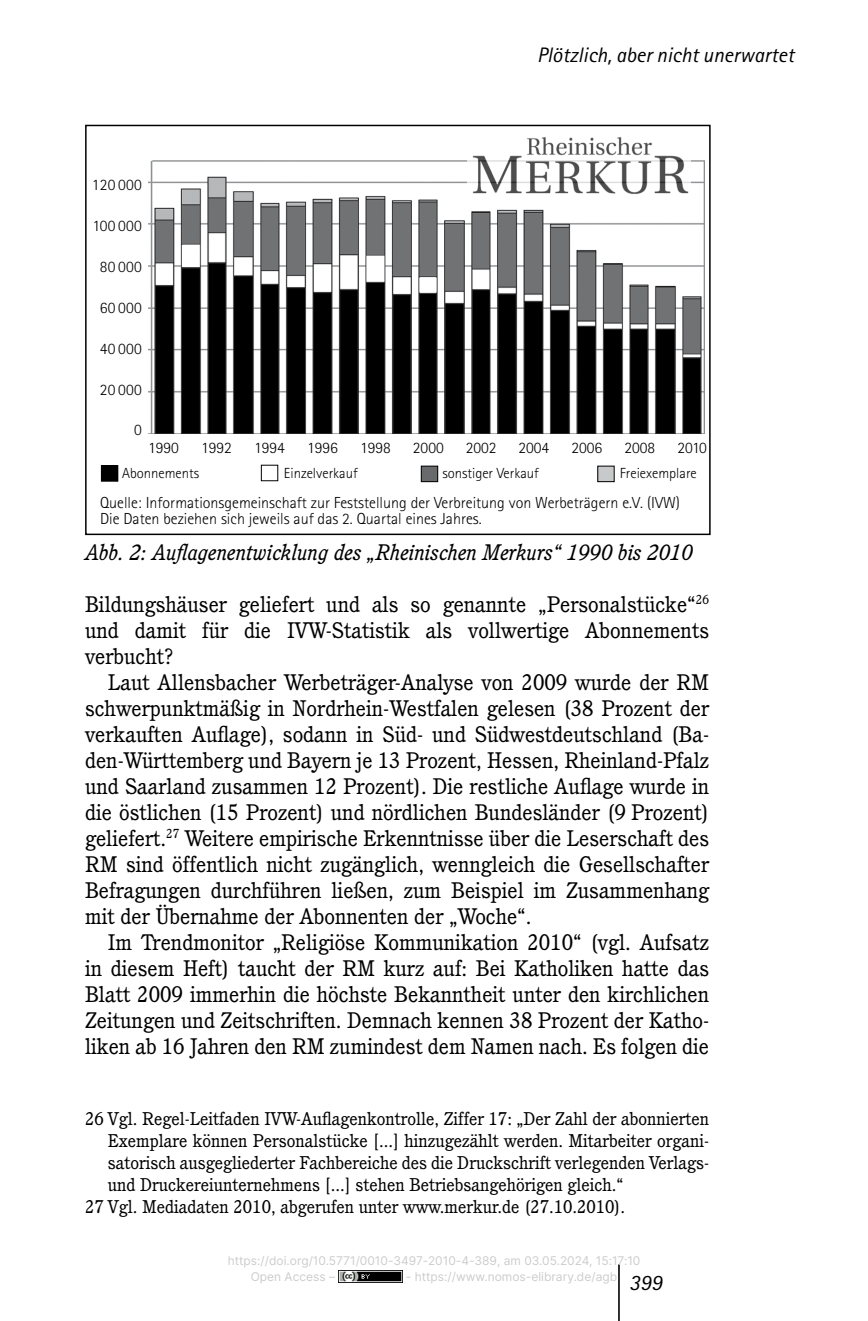
<style>
.page{position:relative;width:868px;height:1321px;background:#fff}
.page>*{position:absolute;margin:0;border:0;box-sizing:border-box;transform-origin:0 0}
.t1{font:22px/26px "Cushing Std";color:#000;text-align:justify}
.t2{font:italic 22px "Cushing Std";color:#000}
.t3{font:italic 22px "AT Rotis Sans Serif";color:#000}
.t4{font:italic 21px "AT Rotis Sans Serif";color:#000}
.t5{font:18px "Cushing Std";color:#000}
.t6{font:300 16px/16px "AT Rotis Sans Serif";color:#000}
.t7{font:300 14.6px "AT Rotis Sans Serif";color:#000}
.t8{font:12px/16px "Inter";color:#ccc}
</style>
<div class="page">
<hr style="left:618px;top:1264px;width:1px;height:57px;background:#000">
<img style="left:148px;top:160px;width:556px;height:274px">
<div style="left:101px;top:466px;width:17px;height:15px;background:#000"></div>
<div style="left:101px;top:465px;width:17px;height:17px;border:1px solid #000"></div>
<div style="left:261px;top:465px;width:17px;height:16px;border:1px solid #000"></div>
<div style="left:421px;top:466px;width:16px;height:16px;background:#696a6b"></div>
<div style="left:421px;top:466px;width:17px;height:16px;border:1px solid #000"></div>
<div style="left:597px;top:466px;width:17px;height:16px;background:#c8c9ca"></div>
<div style="left:597px;top:466px;width:17px;height:16px;border:1px solid #000"></div>
<img style="left:467px;top:137px;width:223px;height:58px">
<div style="left:85px;top:125px;width:625px;height:410px;border:2px solid #000"></div>
<img style="left:338px;top:1271px;width:64px;height:12px">
<p class="t6" style="left:92px;top:177px;width:52px">120 000</p>
<p class="t6" style="left:92px;top:218px;width:51px">100 000</p>
<p class="t6" style="left:100px;top:259px;width:44px">80 000</p>
<p class="t6" style="left:100px;top:300px;width:44px">60 000</p>
<p class="t6" style="left:100px;top:340px;width:44px">40 000</p>
<p class="t6" style="left:100px;top:381px;width:44px">20 000</p>
<p class="t6" style="left:134px;top:422px;width:9px">0</p>
<p class="t4" style="left:537px;top:43px;width:260px">Plötzlich, aber nicht unerwartet</p>
<p class="t6" style="left:148px;top:439px;width:32px">1990</p>
<p class="t6" style="left:201px;top:439px;width:32px">1992</p>
<p class="t6" style="left:254px;top:439px;width:32px">1994</p>
<p class="t6" style="left:307px;top:439px;width:32px">1996</p>
<p class="t6" style="left:360px;top:439px;width:32px">1998</p>
<p class="t6" style="left:413px;top:439px;width:32px">2000</p>
<p class="t6" style="left:466px;top:439px;width:32px">2002</p>
<p class="t6" style="left:518px;top:439px;width:32px">2004</p>
<p class="t6" style="left:571px;top:439px;width:32px">2006</p>
<p class="t6" style="left:624px;top:439px;width:32px">2008</p>
<p class="t6" style="left:677px;top:439px;width:31px">2010</p>
<p class="t7" style="left:122px;top:465px;width:78px">Abonnements</p>
<p class="t7" style="left:284px;top:465px;width:75px">Einzelverkauf</p>
<p class="t7" style="left:442px;top:465px;width:98px">sonstiger Verkauf</p>
<p class="t7" style="left:620px;top:465px;width:78px">Freiexemplare</p>
<p class="t6" style="left:100px;top:494px;width:581px">Quelle: Informationsgemeinschaft zur Feststellung der Verbreitung von Werbeträgern e.V. (IVW)<br>Die Daten beziehen sich jeweils auf das 2. Quartal eines Jahres.</p>
<p class="t2" style="left:86px;top:538px;width:608px">Abb. 2: Auflagenentwicklung des „Rheinischen Merkurs“ 1990 bis 2010</p>
<p class="t1" style="left:85px;top:591px;width:625px">Bildungshäuser geliefert und als so genannte „Personalstücke“<sup>26 </sup>und damit für die IVW-Statistik als vollwertige Abonnements verbucht?</p>
<p class="t1" style="left:85px;top:669px;width:625px;text-indent:23px">Laut Allensbacher Werbeträger-Analyse von 2009 wurde der RM schwerpunktmäßig in Nordrhein-Westfalen gelesen (38 Prozent der verkauften Auflage), sodann in Süd- und Südwestdeutschland (Ba&shy;den-Württemberg und Bayern je 13 Prozent, Hessen, Rheinland-Pfalz und Saarland zusammen 12 Prozent). Die restliche Auflage wurde in die östlichen (15 Prozent) und nördlichen Bundesländer (9 Prozent) geliefert.<sup>27</sup> Weitere empirische Erkenntnisse über die Leserschaft des RM sind öffentlich nicht zugänglich, wenngleich die Gesellschafter Befragungen durchführen ließen, zum Beispiel im Zusammenhang mit der Übernahme der Abonnenten der „Woche“.</p>
<p class="t1" style="left:85px;top:929px;width:625px;text-indent:23px">Im Trendmonitor „Religiöse Kommunikation 2010“ (vgl. Aufsatz in diesem Heft) taucht der RM kurz auf: Bei Katholiken hatte das Blatt 2009 immerhin die höchste Bekanntheit unter den kirchlichen Zeitungen und Zeitschriften. Demnach kennen 38 Prozent der Katho&shy;liken ab 16 Jahren den RM zumindest dem Namen nach. Es folgen die</p>
<p class="t5" style="left:85px;top:1108px;width:625px">26 Vgl. Regel-Leitfaden IVW-Auflagenkontrolle, Ziffer 17: „Der Zahl der abonnierten</p>
<p class="t5" style="left:108px;top:1130px;width:602px">Exemplare können Personalstücke [...] hinzugezählt werden. Mitarbeiter organi-</p>
<p class="t5" style="left:108px;top:1152px;width:602px">satorisch ausgegliederter Fachbereiche des die Druckschrift verlegenden Verlags-</p>
<p class="t5" style="left:108px;top:1174px;width:517px">und Druckereiunternehmens [...] stehen Betriebsangehörigen gleich.“</p>
<p class="t5" style="left:85px;top:1196px;width:541px">27 Vgl. Mediadaten 2010, abgerufen unter www.merkur.de (27.10.2010).</p>
<p class="t8" style="left:251px;top:1253px;width:391px;text-indent:-23px">https://doi.org/10.5771/0010-3497-2010-4-389, am 03.05.2024, 15:17:10<br>Open Access –</p>
<p class="t8" style="left:406px;top:1269px;width:213px">- https://www.nomos-elibrary.de/agb</p>
<p class="t3" style="left:629px;top:1269px;width:34px">399</p>
</div>
